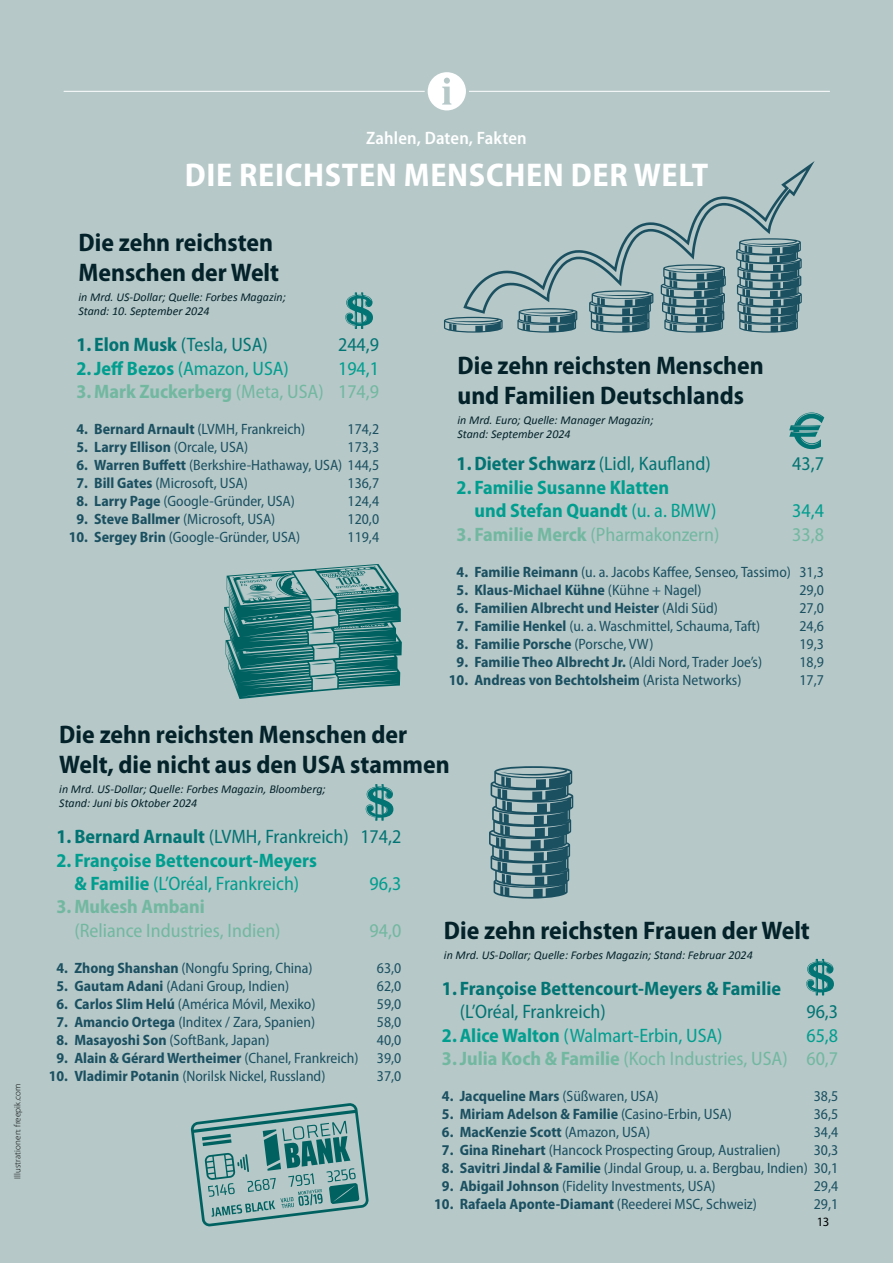
<style>
.page{position:relative;width:893px;height:1263px;background:#b6c8c8}
.page>*{position:absolute;margin:0;border:0;box-sizing:border-box;transform-origin:0 0}
.t1{font:700 semi-condensed 33px "Myriad Pro";letter-spacing:.02em;color:#fff}
.t2{font:700 semi-condensed 25.5px/30.6px "Myriad Pro";color:#03222a}
.t3{font:semi-condensed 19.5px "Myriad Pro";color:#72b8a0}
.t4{font:700 semi-condensed 19.5px/23.4px "Myriad Pro";color:#009e8f;text-align:center}
.t5{font:semi-condensed 19.5px "Myriad Pro";color:#027473}
.t6{font:semi-condensed 19.5px "Myriad Pro";color:#009e8f}
.t7{font:700 semi-condensed 19.5px "Myriad Pro";color:#027473}
.t8{font:700 semi-condensed 19.5px "Myriad Pro";color:#72b8a0}
.t9{font:600 semi-condensed 18px "Myriad Pro";letter-spacing:.005em;color:#fff}
.t10{font:semi-condensed 15px "Myriad Pro";color:#1b5061}
.t11{font:700 semi-condensed 15px "Myriad Pro";color:#1b5061}
.t12{font:12.75px "Myriad Pro";color:#000}
.t13{font:italic 12px/14.4px "Calibri";color:#03222a}
.t14{font:300 9px "Myriad Pro";letter-spacing:.015em;color:#000}
.s1{font-weight:700}
.s2{font-weight:400}
</style>
<div class="page">
<hr style="left:64px;top:91px;width:766px;height:1px;background:#fff">
<div style="left:426px;top:71px;width:41px;height:41px;background:#fff;border-radius:50%"></div>
<div style="left:425px;top:69px;width:44px;height:44px;border:3px solid #b6c8c8;border-radius:50%"></div>
<svg style="left:442px;top:78px;width:9px;height:27px"></svg>
<svg style="left:444px;top:317px;width:59px;height:16px"></svg>
<svg style="left:590px;top:314px;width:60px;height:19px"></svg>
<svg style="left:739px;top:314px;width:59px;height:19px"></svg>
<svg style="left:517px;top:314px;width:60px;height:19px"></svg>
<svg style="left:664px;top:314px;width:61px;height:19px"></svg>
<svg style="left:463px;top:161px;width:352px;height:153px"></svg>
<svg style="left:224px;top:564px;width:178px;height:135px"></svg>
<svg style="left:366px;top:784px;width:27px;height:37px"></svg>
<svg style="left:806px;top:959px;width:28px;height:36px"></svg>
<svg style="left:789px;top:412px;width:35px;height:37px"></svg>
<svg style="left:345px;top:292px;width:28px;height:37px"></svg>
<svg style="left:489px;top:766px;width:84px;height:133px"></svg>
<svg style="left:190px;top:1103px;width:179px;height:124px"></svg>
<p class="t14" style="left:12px;top:1179px;width:97px;rotate:-90deg">Illustrationen: freepik.com</p>
<p class="t9" style="left:366px;top:127px;width:162px">Zahlen, Daten, Fakten</p>
<h1 class="t1" style="left:185px;top:153px;width:525px">DIE REICHSTEN MENSCHEN DER WELT</h1>
<h2 class="t2" style="left:78px;top:226px;width:202px">Die zehn reichsten<br>Menschen der Welt</h2>
<p class="t13" style="left:78px;top:289px;width:209px">in Mrd. US-Dollar; Quelle: Forbes Magazin;<br>Stand: 10. September 2024</p>
<h3 class="t5" style="left:76px;top:333px;width:193px"><span class="s1">1. Elon Musk</span> (Tesla, USA)</h3>
<h3 class="t5" style="left:338px;top:333px;width:43px">244,9</h3>
<h3 class="t6" style="left:76px;top:356px;width:214px"><span class="s1">2. Jeff Bezos</span> (Amazon, USA)</h3>
<h3 class="t6" style="left:338px;top:356px;width:43px">194,1</h3>
<h3 class="t8" style="left:76px;top:379px;width:304px">3. Mark Zuckerberg <span class="s2">(Meta, USA) 174,9</span></h3>
<p class="t10" style="left:76px;top:420px;width:230px"><span class="s1">4. Bernard Arnault</span> (LVMH, Frankreich)</p>
<p class="t10" style="left:348px;top:420px;width:33px">174,2</p>
<p class="t11" style="left:76px;top:437px;width:173px">5. Larry Ellison <span class="s2">(Orcale, USA)</span></p>
<p class="t10" style="left:348px;top:438px;width:33px">173,3</p>
<p class="t10" style="left:76px;top:456px;width:304px"><span class="s1">6. Warren Buffett</span> (Berkshire-Hathaway, USA) 144,5</p>
<p class="t10" style="left:76px;top:474px;width:173px"><span class="s1">7. Bill Gates</span> (Microsoft, USA)</p>
<p class="t10" style="left:348px;top:474px;width:33px">136,7</p>
<p class="t10" style="left:76px;top:492px;width:220px"><span class="s1">8. Larry Page</span> (Google-Gründer, USA)</p>
<p class="t10" style="left:348px;top:492px;width:33px">124,4</p>
<p class="t10" style="left:76px;top:510px;width:200px"><span class="s1">9. Steve Ballmer</span> (Microsoft, USA)</p>
<p class="t10" style="left:348px;top:510px;width:33px">120,0</p>
<p class="t10" style="left:69px;top:528px;width:233px"><span class="s1">10. Sergey Brin</span> (Google-Gründer, USA)</p>
<p class="t10" style="left:348px;top:528px;width:33px">119,4</p>
<h2 class="t2" style="left:457px;top:349px;width:308px">Die zehn reichsten Menschen und Familien Deutschlands</h2>
<p class="t13" style="left:457px;top:412px;width:198px">in Mrd. Euro; Quelle: Manager Magazin;<br>Stand: September 2024</p>
<h3 class="t7" style="left:457px;top:451px;width:256px">1. Dieter Schwarz <span class="s2">(Lidl, Kaufland)</span></h3>
<h3 class="t5" style="left:792px;top:452px;width:33px">43,7</h3>
<h3 class="t4" style="left:474px;top:475px;width:244px;text-align:left;text-indent:-18px">2. Familie Susanne Klatten<br>und Stefan Quandt <span class="s2">(u. a. BMW)</span></h3>
<h3 class="t6" style="left:792px;top:499px;width:33px">34,4</h3>
<h3 class="t3" style="left:457px;top:522px;width:264px"><span class="s1">3. Familie Merck</span> (Pharmakonzern)</h3>
<h3 class="t3" style="left:792px;top:522px;width:33px">33,8</h3>
<p class="t10" style="left:457px;top:562px;width:369px"><span class="s1">4. Familie Reimann</span> (u. a. Jacobs Kaffee, Senseo, Tassimo) 31,3</p>
<p class="t11" style="left:457px;top:580px;width:247px">5. Klaus-Michael Kühne <span class="s2">(Kühne + Nagel)</span></p>
<p class="t10" style="left:799px;top:580px;width:26px">29,0</p>
<p class="t11" style="left:457px;top:598px;width:263px">6. Familien Albrecht und Heister <span class="s2">(Aldi Süd)</span></p>
<p class="t10" style="left:799px;top:598px;width:26px">27,0</p>
<p class="t10" style="left:457px;top:616px;width:305px"><span class="s1">7. Familie Henkel</span> (u. a. Waschmittel, Schauma, Taft)</p>
<p class="t10" style="left:799px;top:616px;width:26px">24,6</p>
<p class="t11" style="left:457px;top:634px;width:198px">8. Familie Porsche <span class="s2">(Porsche, VW)</span></p>
<p class="t10" style="left:799px;top:634px;width:26px">19,3</p>
<p class="t11" style="left:457px;top:652px;width:307px">9. Familie Theo Albrecht Jr. <span class="s2">(Aldi Nord, Trader Joe’s)</span></p>
<p class="t10" style="left:799px;top:652px;width:26px">18,9</p>
<p class="t11" style="left:449px;top:670px;width:294px">10. Andreas von Bechtolsheim <span class="s2">(Arista Networks)</span></p>
<p class="t10" style="left:799px;top:670px;width:26px">17,7</p>
<h2 class="t2" style="left:59px;top:718px;width:392px">Die zehn reichsten Menschen der<br>Welt, die nicht aus den USA stammen</h2>
<p class="t13" style="left:59px;top:781px;width:268px">in Mrd. US-Dollar; Quelle: Forbes Magazin, Bloomberg;<br>Stand: Juni bis Oktober 2024</p>
<h3 class="t5" style="left:57px;top:825px;width:346px"><span class="s1">1. Bernard Arnault</span> (LVMH, Frankreich) 174,2</h3>
<h3 class="t4" style="left:57px;top:848px;width:262px">2. Françoise Bettencourt-Meyers &amp; Familie <span class="s2">(L’Oréal, Frankreich)</span></h3>
<h3 class="t6" style="left:370px;top:871px;width:33px">96,3</h3>
<h3 class="t8" style="left:57px;top:894px;width:150px">3. Mukesh Ambani</h3>
<h3 class="t3" style="left:74px;top:918px;width:208px">(Reliance Industries, Indien)</h3>
<h3 class="t3" style="left:370px;top:918px;width:33px">94,0</h3>
<p class="t10" style="left:57px;top:958px;width:258px"><span class="s1">4. Zhong Shanshan</span> (Nongfu Spring, China)</p>
<p class="t10" style="left:377px;top:958px;width:26px">63,0</p>
<p class="t10" style="left:57px;top:976px;width:234px"><span class="s1">5. Gautam Adani</span> (Adani Group, Indien)</p>
<p class="t10" style="left:377px;top:976px;width:26px">62,0</p>
<p class="t10" style="left:57px;top:994px;width:260px"><span class="s1">6. Carlos Slim Helú</span> (América Móvil, Mexiko)</p>
<p class="t10" style="left:377px;top:994px;width:26px">59,0</p>
<p class="t10" style="left:57px;top:1012px;width:260px"><span class="s1">7. Amancio Ortega</span> (Inditex / Zara, Spanien)</p>
<p class="t10" style="left:377px;top:1012px;width:26px">58,0</p>
<p class="t10" style="left:57px;top:1030px;width:214px"><span class="s1">8. Masayoshi Son</span> (SoftBank, Japan)</p>
<p class="t10" style="left:377px;top:1030px;width:26px">40,0</p>
<p class="t11" style="left:57px;top:1048px;width:346px">9. Alain &amp; Gérard Wertheimer <span class="s2">(Chanel, Frankreich) 39,0</span></p>
<p class="t10" style="left:49px;top:1066px;width:278px"><span class="s1">10. Vladimir Potanin</span> (Norilsk Nickel, Russland)</p>
<p class="t10" style="left:377px;top:1066px;width:26px">37,0</p>
<h2 class="t2" style="left:444px;top:915px;width:367px">Die zehn reichsten Frauen der Welt</h2>
<p class="t13" style="left:444px;top:947px;width:310px">in Mrd. US-Dollar; Quelle: Forbes Magazin; Stand: Februar 2024</p>
<h3 class="t7" style="left:442px;top:976px;width:341px">1. Françoise Bettencourt-Meyers &amp; Familie</h3>
<h3 class="t5" style="left:460px;top:1000px;width:148px">(L’Oréal, Frankreich)</h3>
<h3 class="t5" style="left:806px;top:1000px;width:33px">96,3</h3>
<h3 class="t6" style="left:442px;top:1023px;width:282px"><span class="s1">2. Alice Walton</span> (Walmart-Erbin, USA)</h3>
<h3 class="t6" style="left:806px;top:1023px;width:33px">65,8</h3>
<h3 class="t3" style="left:442px;top:1046px;width:398px"><span class="s1">3. Julia Koch &amp; Familie</span> (Koch Industries, USA) 60,7</h3>
<p class="t11" style="left:442px;top:1086px;width:218px">4. Jacqueline Mars <span class="s2">(Süßwaren, USA)</span></p>
<p class="t10" style="left:814px;top:1087px;width:26px">38,5</p>
<p class="t11" style="left:442px;top:1104px;width:291px">5. Miriam Adelson &amp; Familie <span class="s2">(Casino-Erbin, USA)</span></p>
<p class="t10" style="left:814px;top:1105px;width:26px">36,5</p>
<p class="t11" style="left:442px;top:1122px;width:210px">6. MacKenzie Scott <span class="s2">(Amazon, USA)</span></p>
<p class="t10" style="left:814px;top:1123px;width:26px">34,4</p>
<p class="t10" style="left:442px;top:1141px;width:340px"><span class="s1">7. Gina Rinehart</span> (Hancock Prospecting Group, Australien)</p>
<p class="t10" style="left:814px;top:1141px;width:26px">30,3</p>
<p class="t10" style="left:442px;top:1159px;width:398px"><span class="s1">8. Savitri Jindal &amp; Familie</span> (Jindal Group, u. a. Bergbau, Indien) 30,1</p>
<p class="t10" style="left:442px;top:1177px;width:275px"><span class="s1">9. Abigail Johnson</span> (Fidelity Investments, USA)</p>
<p class="t10" style="left:814px;top:1177px;width:26px">29,4</p>
<p class="t11" style="left:434px;top:1194px;width:324px">10. Rafaela Aponte-Diamant <span class="s2">(Reederei MSC, Schweiz)</span></p>
<p class="t10" style="left:814px;top:1195px;width:26px">29,1</p>
<p class="t12" style="left:817px;top:1214px;width:14px">13</p>
</div>
